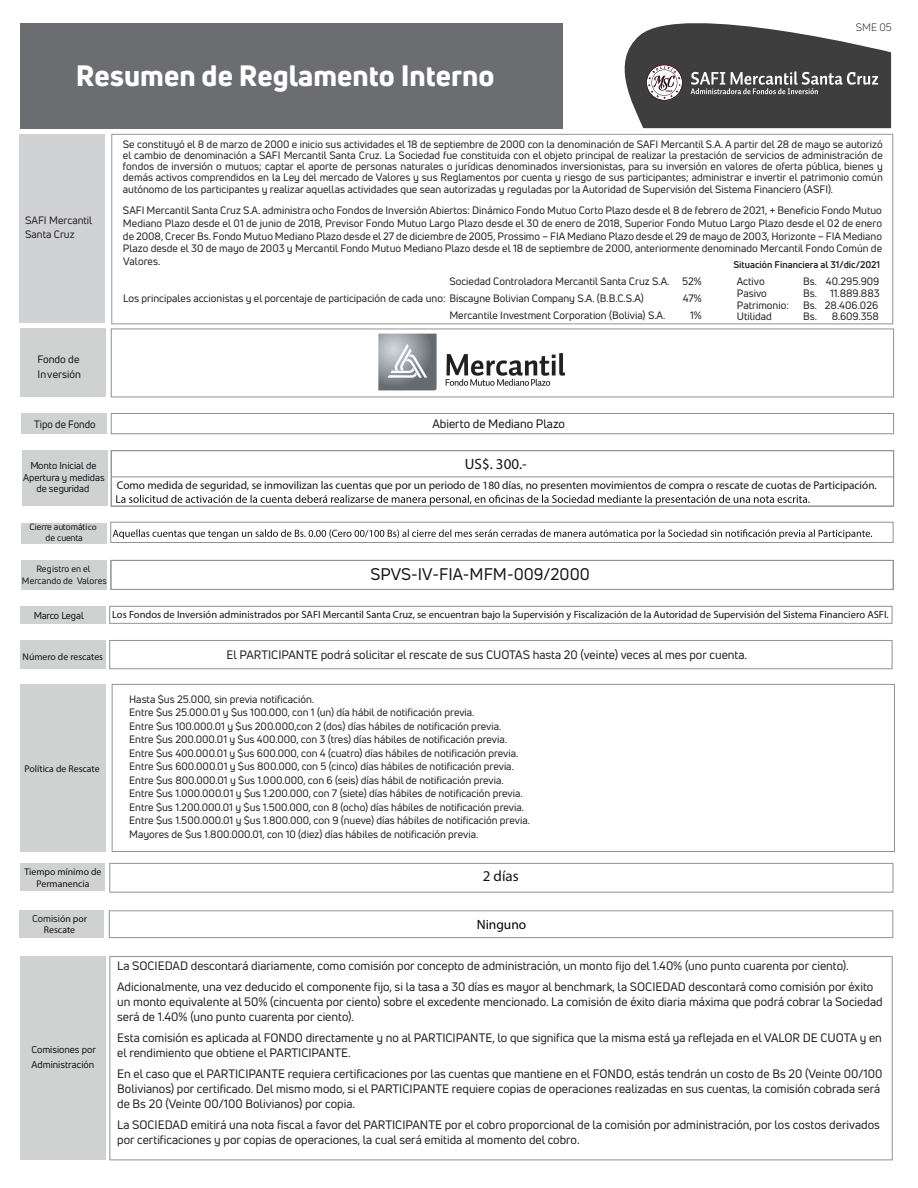
<style>
.page{position:relative;width:918px;height:1188px;background:#fff}
.page>*{position:absolute;margin:0;border:0;box-sizing:border-box;transform-origin:0 0}
.t1{font:800 28.8px "Uni Neue";color:#fff}
.t2{font:16.5px "Uni Neue";color:#111416}
.t3{font:15px "Myriad Pro";color:#111416}
.t4{font:13.5px "Myriad Pro";color:#000001}
.t5{font:12px/15px "Uni Neue";color:#231f20}
.t6{font:12px "Uni Neue";color:#111416}
.t7{font:11.25px "Myriad Pro";color:#111416}
.t8{font:10.5px/13.5px "Uni Neue";color:#231f20}
.t9{font:10.5px "Myriad Pro";color:#111416}
.t10{font:10.5px/14.4px "Uni Neue";color:#111416}
.t11{font:10.5px "Uni Neue";color:#111416;scale:.96 1}
.t12{font:10.5px "Uni Neue";color:#231f20}
.t13{font:9.75px/11.7px "Uni Neue";color:#111416;text-align:center}
.t14{font:9.75px/11.7px "Myriad Pro";color:#111416;text-align:center}
.t15{font:9.75px "Uni Neue";color:#231f20}
.t16{font:9.75px "Uni Neue";letter-spacing:-.03em;color:#111416}
.t17{font:700 9.6px "Uni Neue";color:#231f20}
.t18{font:9px/10.8px "Uni Neue";color:#111416;text-align:center}
.s1{font-family:"Myriad Pro"}
.s2{font-family:"Myriad Pro";color:#111416}
</style>
<div class="page">
<img style="left:371px;top:328px;width:205px;height:70px">
<div style="left:20px;top:134px;width:85px;height:189px;background:#d1d2d4"></div>
<div style="left:112px;top:684px;width:783px;height:168px;border:1px solid #919293"></div>
<div style="left:22px;top:523px;width:85px;height:20px;background:#d0d1d1"></div>
<div style="left:22px;top:451px;width:85px;height:55px;background:#d0d1d1"></div>
<div style="left:111px;top:413px;width:783px;height:21px;border:1px solid #919293"></div>
<div style="left:22px;top:413px;width:85px;height:21px;background:#d0d1d1"></div>
<div style="left:111px;top:560px;width:783px;height:30px;border:1px solid #919293"></div>
<div style="left:22px;top:560px;width:85px;height:29px;background:#d0d1d1"></div>
<div style="left:109px;top:606px;width:783px;height:18px;border:1px solid #919293"></div>
<div style="left:20px;top:606px;width:85px;height:17px;background:#d0d1d1"></div>
<div style="left:109px;top:640px;width:783px;height:29px;border:1px solid #919293"></div>
<div style="left:20px;top:640px;width:85px;height:29px;background:#d0d1d1"></div>
<div style="left:20px;top:329px;width:85px;height:68px;background:#d0d1d1"></div>
<div style="left:111px;top:329px;width:783px;height:68px;border:1px solid #919293"></div>
<hr style="left:111px;top:476px;width:783px;height:1px;background:#919293">
<div style="left:111px;top:450px;width:783px;height:57px;border:1px solid #919293"></div>
<div style="left:19px;top:911px;width:85px;height:27px;background:#d0d1d1"></div>
<div style="left:20px;top:684px;width:85px;height:167px;background:#d0d1d1"></div>
<div style="left:20px;top:864px;width:84px;height:27px;background:#d0d1d1"></div>
<svg style="left:116px;top:495px;width:694px;height:10px"></svg>
<svg style="left:113px;top:529px;width:759px;height:10px"></svg>
<div style="left:109px;top:910px;width:784px;height:28px;border:1px solid #919293"></div>
<div style="left:109px;top:863px;width:784px;height:30px;border:1px solid #919293"></div>
<div style="left:110px;top:522px;width:783px;height:21px;border:1px solid #919293"></div>
<div style="left:110px;top:956px;width:783px;height:204px;border:1px solid #919293"></div>
<div style="left:20px;top:957px;width:85px;height:203px;background:#d0d1d1"></div>
<div style="left:111px;top:134px;width:782px;height:190px;border:1px solid #939598"></div>
<div style="left:20px;top:23px;width:543px;height:105px;background:#6c6d70"></div>
<svg style="left:624px;top:23px;width:267px;height:105px;background:#616061"></svg>
<h1 class="t1" style="left:76px;top:56px;width:420px">Resumen de Reglamento Interno</h1>
<p class="t12" style="left:856px;top:21px;width:37px">SME 05</p>
<p class="t8" style="left:25px;top:214px;width:69px">SAFI Mercantil<br>Santa Cruz</p>
<p class="t10" style="left:38px;top:352px;width:45px">Fondo de<br>Inversión</p>
<p class="t8" style="left:123px;top:138px;width:762px;line-height:11.2px;text-align:justify">Se constituyó el 8 de marzo de 2000 e inicio sus actividades el 18 de septiembre de 2000 con la denominación de SAFI Mercantil S.A. A partir del 28 de mayo se autorizó el cambio de denominación a SAFI Mercantil Santa Cruz. La Sociedad fue constituida con el objeto principal de realizar la prestación de servicios de administración de fondos de inversión o mutuos; captar el aporte de personas naturales o jurídicas denominados inversionistas, para su inversión en valores de oferta pública, bienes y demás activos comprendidos en la Ley del mercado de Valores y sus Reglamentos por cuenta y riesgo de sus participantes; administrar e invertir el patrimonio común autónomo de los participantes y realizar aquellas actividades que sean autorizadas y reguladas por la Autoridad de Supervisión del Sistema Financiero (ASFI).</p>
<p class="t8" style="left:123px;top:204px;width:761px;line-height:12.6px;text-align:justify">SAFI Mercantil Santa Cruz S.A. administra ocho Fondos de Inversión Abiertos: Dinámico Fondo Mutuo Corto Plazo desde el 8 de febrero de 2021, + Beneficio Fondo Mutuo Mediano Plazo desde el 01 de junio de 2018, Previsor Fondo Mutuo Largo Plazo desde el 30 de enero de 2018, Superior Fondo Mutuo Largo Plazo desde el 02 de enero de 2008, Crecer Bs. Fondo Mutuo Mediano Plazo desde el 27 de diciembre de 2005, Prossimo – FIA Mediano Plazo desde el 29 de mayo de 2003, Horizonte – FIA Mediano Plazo desde el 30 de mayo de 2003 y Mercantil Fondo Mutuo Mediano Plazo desde el 18 de septiembre de 2000, anteriormente denominado Mercantil Fondo Común de Valores.</p>
<p class="t8" style="left:123px;top:292px;width:522px">Los principales accionistas y el porcentaje de participación de cada uno: Biscayne Bolivian Company S.A. (B.B.C.S.A)</p>
<p class="t17" style="left:733px;top:259px;width:148px">Situación Financiera al 31/dic/2021</p>
<p class="t8" style="left:449px;top:275px;width:222px">Sociedad Controladora Mercantil Santa Cruz S.A.</p>
<p class="t8" style="left:449px;top:309px;width:217px">Mercantile Investment Corporation (Bolivia) S.A.</p>
<p class="t8" style="left:682px;top:273px;width:21px;line-height:16.8px;text-align:right">52%<br>47%<br>1%</p>
<p class="t8" style="left:737px;top:276px;width:32px;line-height:11.9px">Activo<br>Pasivo</p>
<p class="t8" style="left:803px;top:276px;width:78px;line-height:11.7px">Bs. 40.295.909<br>Bs.<br>Bs.<br>Bs.</p>
<p class="t8" style="left:830px;top:287px;width:51px">11.889.883</p>
<p class="t8" style="left:737px;top:298px;width:54px">Patrimonio:</p>
<p class="t8" style="left:825px;top:299px;width:55px;line-height:11.7px;text-align:right">28.406.026<br>8.609.358</p>
<p class="t8" style="left:737px;top:310px;width:37px">Utilidad</p>
<p class="t11" style="left:34px;top:418px;width:66px">Tipo de Fondo</p>
<p class="t6" style="left:433px;top:416px;width:134px">Abierto de Mediano Plazo</p>
<p class="t13" style="left:23px;top:460px;width:83px">Monto Inicial de<br>Apertura y medidas de seguridad</p>
<h3 class="t3" style="left:465px;top:455px;width:63px">US$. 300.-</h3>
<p class="t7" style="left:117px;top:479px;width:761px">Como medida de seguridad, se inmovilizan las cuentas que por un periodo de 180 días, no presenten movimientos de compra o rescate de cuotas de Participación.</p>
<p class="t18" style="left:30px;top:522px;width:69px">Cierre automáti<span class="s1">co </span>de cuenta</p>
<p class="t18" style="left:22px;top:563px;width:86px;line-height:11.7px">Registro en el<br>Mercando de Valores</p>
<h2 class="t2" style="left:370px;top:564px;width:221px">SPVS-IV-FIA-MFM-009/2000</h2>
<p class="t16" style="left:34px;top:610px;width:52px">Marco Legal</p>
<p class="t9" style="left:112px;top:608px;width:778px">Los Fondos de Inversión administrados por SAFI Mercantil Santa Cruz, se encuentran bajo la Supervisión y Fiscalización de la Autoridad de Supervisión del Sistema Financiero ASFI.</p>
<p class="t14" style="left:23px;top:651px;width:82px">Número de rescates</p>
<p class="t5" style="left:227px;top:647px;width:522px">El PARTICIPANTE podrá solicitar el rescate de sus CUOTAS hasta 20 (veinte) veces al mes por cuenta.</p>
<p class="t8" style="left:129px;top:692px;width:402px">Hasta $us 25.000, sin previa notificación.<br>Entre $us 25.000.01 y $us 100.000, con 1 (un) día hábil de notificación previa.<br>Entre $us 100.000.01 y $us 200.000,con 2 (dos) días hábiles de notificación previa.<br>Entre $us 200.000.01 y $us 400.000, con 3 (tres) días hábiles de notificación previa.<br>Entre $us 400.000.01 y $us 600.000, con 4 (cuatro) días hábiles de notificación previa.<br>Entre $us 600.000.01 y $us 800.000, con 5 (cinco) días hábiles de notificación previa.<br>Entre $us 800.000.01 y $us 1.000.000, con 6 (seis) días hábil de notificación previa.<br>Entre $us 1.000.000.01 y $us 1.200.000, con 7 (siete) días hábiles de notificación previa.<br>Entre $us 1.200.000.01 y $us 1.500.000, con 8 (ocho) días hábiles de notificación previa.<br>Entre $us 1.500.000.01 y $us 1.800.000, con 9 (nueve) días hábiles de notificación previa.<br>Mayores de $us 1.800.000.01, con 10 (diez) días hábiles de notificación previa.</p>
<p class="t14" style="left:25px;top:763px;width:77px">Política de Rescate</p>
<p class="t14" style="left:24px;top:866px;width:79px">Tiempo mínimo de<br>Permanencia</p>
<h3 class="t3" style="left:483px;top:867px;width:38px">2 días</h3>
<p class="t4" style="left:477px;top:916px;width:51px">Ninguno</p>
<p class="t15" style="left:32px;top:912px;width:56px">Comisi<span class="s2">ón por</span></p>
<p class="t14" style="left:44px;top:924px;width:33px">Rescate</p>
<p class="t13" style="left:31px;top:1043px;width:66px;line-height:14.5px;text-align:left">Comisiones por<br>Administración</p>
<p class="t5" style="left:117px;top:955px;width:758px;line-height:21px">La SOCIEDAD descontará diariamente, como comisión por concepto de administración, un monto fijo del 1.40% (uno punto cuarenta por ciento).<br>Adicionalmente, una vez deducido el componente fijo, si la tasa a 30 días es mayor al benchmark, la SOCIEDAD descontará como comisión por éxito</p>
<p class="t5" style="left:117px;top:994px;width:767px">un monto equivalente al 50% (cincuenta por ciento) sobre el excedente mencionado. La comisión de éxito diaria máxima que podrá cobrar la Sociedad será de 1.40% (uno punto cuarenta por ciento).</p>
<p class="t5" style="left:117px;top:1030px;width:766px">Esta comisión es aplicada al FONDO directamente y no al PARTICIPANTE, lo que significa que la misma está ya reflejada en el VALOR DE CUOTA y en el rendimiento que obtiene el PARTICIPANTE.</p>
<p class="t5" style="left:117px;top:1066px;width:767px">En el caso que el PARTICIPANTE requiera certificaciones por las cuentas que mantiene en el FONDO, estás tendrán un costo de Bs 20 (Veinte 00/100<br>Bolivianos) por certificado. Del mismo modo, si el PARTICIPANTE requiere copias de operaciones realizadas en sus cuentas, la comisión cobrada será de Bs 20 (Veinte 00/100 Bolivianos) por copia.</p>
<p class="t5" style="left:117px;top:1117px;width:764px">La SOCIEDAD emitirá una nota fiscal a favor del PARTICIPANTE por el cobro proporcional de la comisión por administración, por los costos derivados por certificaciones y por copias de operaciones, la cual será emitida al momento del cobro.</p>
</div>
